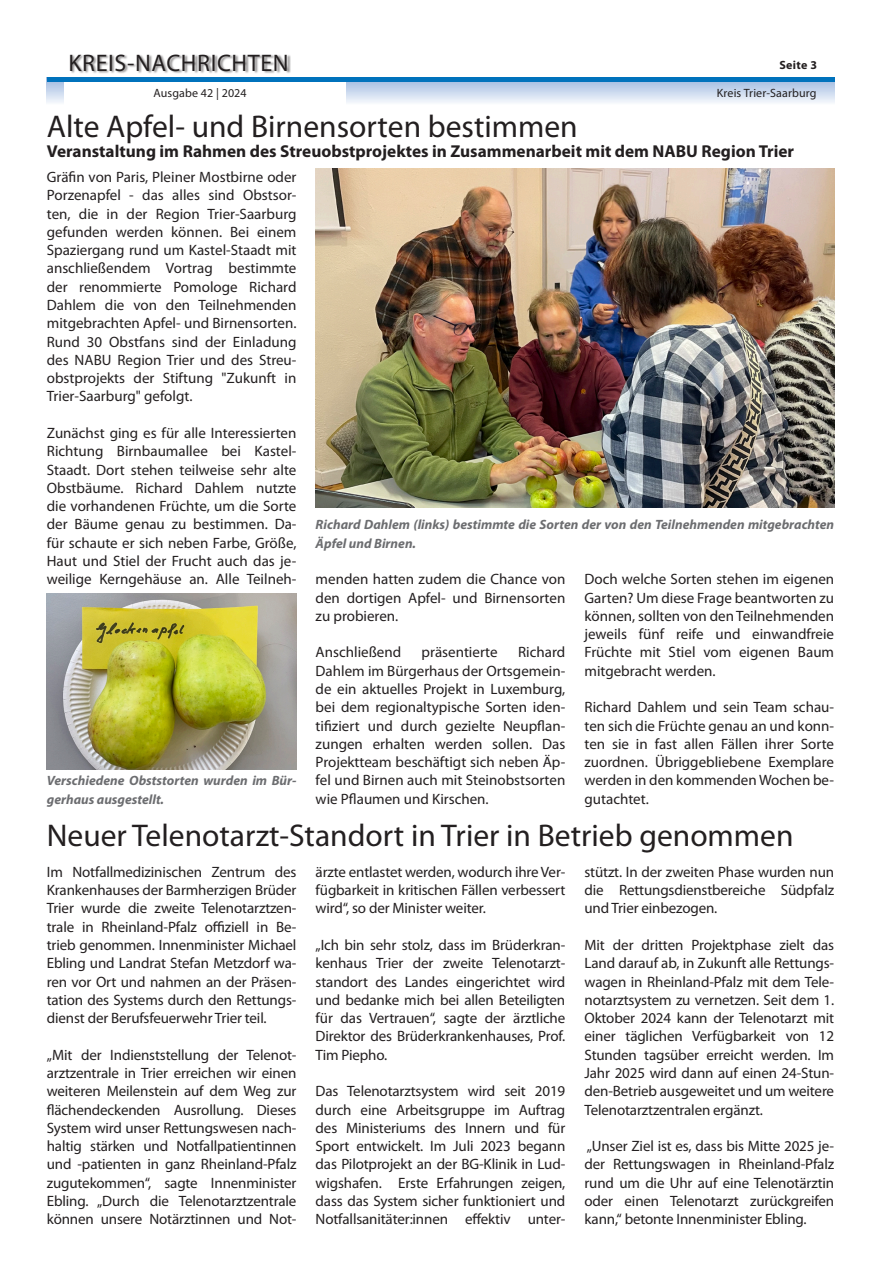
<style>
.page{position:relative;width:881px;height:1263px;background:#fff}
.page>*{position:absolute;margin:0;border:0;box-sizing:border-box;transform-origin:0 0}
.Headline{font:31.5px "Myriad Pro";color:#231f20}
.t1{font:24px "Myriad Pro";letter-spacing:.025em;color:#231f20}
.Subline{font:700 17.25px "Myriad Pro";color:#231f20}
.Fließtext{font:15px/18.3px "Myriad Pro";letter-spacing:-.01em;color:#231f20;text-align:justify}
.Bilduntertitel{font:italic 700 13.5px/18.3px "Myriad Pro";color:#6c6d70}
.t2{font:12px "Myriad Pro";letter-spacing:.01em;color:#231f20}
.t3{font:700 12px "Myriad Pro";letter-spacing:.025em;color:#231f20}
</style>
<div class="page">
<svg style="left:47px;top:82px;width:786px;height:21px;background:#cedbef"></svg>
<div style="left:64px;top:0;width:281px;height:113px;background:#fff"></div>
<div style="left:71px;top:54px;width:220px;height:20px;background:#231f20;opacity:.5"></div>
<hr style="left:47px;top:78px;width:786px;height:4px;background:#0072bc">
<img style="left:315px;top:168px;width:518px;height:340px">
<img style="left:47px;top:594px;width:249px;height:176px">
<h2 class="t1" style="left:68px;top:48px;width:221px">KREIS-NACHRICHTEN</h2>
<p class="t2" style="left:153px;top:86px;width:95px">Ausgabe 42 | 2024</p>
<p class="t3" style="left:779px;top:57px;width:39px">Seite 3</p>
<p class="t2" style="left:716px;top:86px;width:101px">Kreis Trier-Saarburg</p>
<p class="Headline" style="left:47px;top:107px;width:532px">Alte Apfel- und Birnensorten bestimmen</p>
<p class="Subline" style="left:47px;top:140px;width:748px">Veranstaltung im Rahmen des Streuobstprojektes in Zusammenarbeit mit dem NABU Region Trier</p>
<p class="Fließtext" style="left:47px;top:168px;width:251px">Gräfin von Paris, Pleiner Mostbirne oder Porzenapfel - das alles sind Obstsor&shy;ten, die in der Region Trier-Saarburg gefunden werden können. Bei einem Spaziergang rund um Kastel-Staadt mit anschließendem Vortrag bestimmte der renommierte Pomologe Richard Dahlem die von den Teilnehmenden mitgebrachten Apfel- und Birnensorten.<br>Rund 30 Obstfans sind der Einladung des NABU Region Trier und des Streu&shy;obstprojekts der Stiftung "Zukunft in Trier-Saarburg" gefolgt.</p>
<p class="Fließtext" style="left:47px;top:424px;width:251px">Zunächst ging es für alle Interessierten Richtung Birnbaumallee bei Kastel-Staadt. Dort stehen teilweise sehr alte Obstbäume. Richard Dahlem nutzte die vorhandenen Früchte, um die Sorte der Bäume genau zu bestimmen. Da&shy;für schaute er sich neben Farbe, Größe, Haut und Stiel der Frucht auch das je&shy;weilige Kerngehäuse an. Alle Teilneh-</p>
<p class="Bilduntertitel" style="left:315px;top:515px;width:520px">Richard Dahlem (links) bestimmte die Sorten der von den Teilnehmenden mitgebrachten<br>Äpfel und Birnen.</p>
<p class="Fließtext" style="left:315px;top:570px;width:251px">menden hatten zudem die Chance von den dortigen Apfel- und Birnensorten zu probieren.</p>
<p class="Fließtext" style="left:315px;top:643px;width:87px">Anschließend</p>
<p class="Fließtext" style="left:421px;top:643px;width:77px">präsentierte</p>
<p class="Fließtext" style="left:584px;top:570px;width:251px">Doch welche Sorten stehen im eigenen Garten? Um diese Frage beantworten zu können, sollten von den Teilnehmenden jeweils fünf reife und einwandfreie Früchte mit Stiel vom eigenen Baum mitgebracht werden.</p>
<p class="Fließtext" style="left:584px;top:698px;width:251px">Richard Dahlem und sein Team schau&shy;ten sich die Früchte genau an und konn&shy;ten sie in fast allen Fällen ihrer Sorte zuordnen. Übriggebliebene Exemplare werden in den kommenden Wochen be&shy;gutachtet.</p>
<p class="Fließtext" style="left:315px;top:643px;width:251px;text-indent:202px">Richard Dahlem im Bürgerhaus der Ortsgemein&shy;de ein aktuelles Projekt in Luxemburg, bei dem regionaltypische Sorten iden&shy;tifiziert und durch gezielte Neupflan&shy;zungen erhalten werden sollen. Das Projektteam beschäftigt sich neben Äp&shy;fel und Birnen auch mit Steinobstsorten wie Pflaumen und Kirschen.</p>
<p class="Bilduntertitel" style="left:47px;top:771px;width:251px">Verschiedene Obststorten wurden im Bür&shy;gerhaus ausgestellt.</p>
<p class="Headline" style="left:47px;top:816px;width:748px">Neuer Telenotarzt-Standort in Trier in Betrieb genommen</p>
<p class="Fließtext" style="left:47px;top:862px;width:251px">Im Notfallmedizinischen Zentrum des Krankenhauses der Barmherzigen Brüder Trier wurde die zweite Telenotarztzen&shy;trale in Rheinland-Pfalz offiziell in Be&shy;trieb genommen. Innenminister Michael Ebling und Landrat Stefan Metzdorf wa&shy;ren vor Ort und nahmen an der Präsen&shy;tation des Systems durch den Rettungs&shy;dienst der Berufsfeuerwehr Trier teil.</p>
<p class="Fließtext" style="left:47px;top:1045px;width:251px">„Mit der Indienststellung der Telenot&shy;arztzentrale in Trier erreichen wir einen weiteren Meilenstein auf dem Weg zur flächendeckenden Ausrollung. Dieses System wird unser Rettungswesen nach&shy;haltig stärken und Notfallpatientinnen und -patienten in ganz Rheinland-Pfalz zugutekommen“, sagte Innenminister Ebling. „Durch die Telenotarztzentrale können unsere Notärztinnen und Not-</p>
<p class="Fließtext" style="left:315px;top:862px;width:251px">ärzte entlastet werden, wodurch ihre Ver&shy;fügbarkeit in kritischen Fällen verbessert wird“, so der Minister weiter.</p>
<p class="Fließtext" style="left:315px;top:935px;width:251px">„Ich bin sehr stolz, dass im Brüderkran&shy;kenhaus Trier der zweite Telenotarzt&shy;standort des Landes eingerichtet wird und bedanke mich bei allen Beteiligten für das Vertrauen“, sagte der ärztliche Direktor des Brüderkrankenhauses, Prof.<br>Tim Piepho.</p>
<p class="Fließtext" style="left:315px;top:1082px;width:251px">Das Telenotarztsystem wird seit 2019 durch eine Arbeitsgruppe im Auftrag des Ministeriums des Innern und für Sport entwickelt. Im Juli 2023 begann das Pilotprojekt an der BG-Klinik in Lud&shy;wigshafen. Erste Erfahrungen zeigen, dass das System sicher funktioniert und Notfallsanitäter:innen effektiv unter-</p>
<p class="Fließtext" style="left:584px;top:862px;width:251px">stützt. In der zweiten Phase wurden nun die Rettungsdienstbereiche Südpfalz und Trier einbezogen.</p>
<p class="Fließtext" style="left:584px;top:935px;width:251px">Mit der dritten Projektphase zielt das Land darauf ab, in Zukunft alle Rettungs&shy;wagen in Rheinland-Pfalz mit dem Tele&shy;notarztsystem zu vernetzen. Seit dem 1.<br>Oktober 2024 kann der Telenotarzt mit einer täglichen Verfügbarkeit von 12<br>Stunden tagsüber erreicht werden. Im Jahr 2025 wird dann auf einen 24-Stun&shy;den-Betrieb ausgeweitet und um weitere Telenotarztzentralen ergänzt.</p>
<p class="Fließtext" style="left:584px;top:1137px;width:251px">„Unser Ziel ist es, dass bis Mitte 2025 je&shy;der Rettungswagen in Rheinland-Pfalz rund um die Uhr auf eine Telenotärztin oder einen Telenotarzt zurückgreifen kann,“ betonte Innenminister Ebling.</p>
</div>
